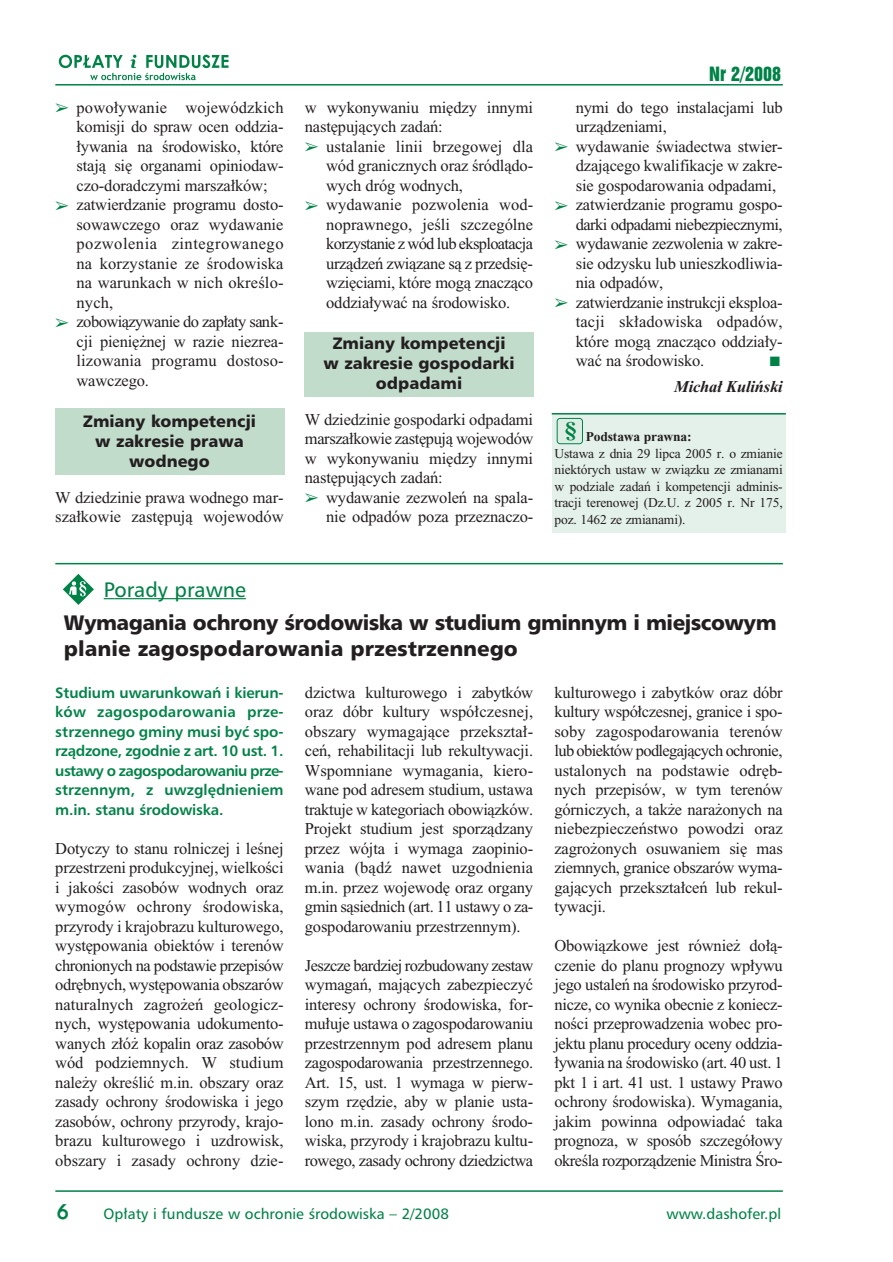
<style>
.page{position:relative;width:893px;height:1262px;background:#fff}
.page>*{position:absolute;margin:0;border:0;box-sizing:border-box;transform-origin:0 0}
.t1{font:900 21px/25.2px "Humanist Triple Seven PL";letter-spacing:-.025em;color:#231f20}
.t2{font:21px "Humanist Triple Seven PL";color:#008247}
.t3{font:500 21px "Geometric Four Fifteen PL";color:#008247}
.t4{font:700 21px "Ptimes New Roman";color:#008247;scale:1.2 1}
.t5{font:18px "Swiss Nine Twenty One PL";color:#008247}
.t6{font:16.5px/19.5px "Ptimes New Roman";letter-spacing:-.01em;color:#231f20;text-align:justify}
.t7{font:900 16.5px/19.8px "Humanist Triple Seven PL";color:#231f20;text-align:center}
.t8{font:16.5px/19.5px "Ptimes New Roman";letter-spacing:-.035em;color:#231f20;text-align:right}
.t9{font:italic 700 16.5px "Ptimes New Roman";letter-spacing:-.01em;color:#231f20}
.t10{font:700 15px/19.5px "Humanist Triple Seven PL";letter-spacing:-.01em;color:#008247;text-align:justify}
.t11{font:15px "Humanist Triple Seven PL";color:#008247}
.t12{font:13.5px/16.5px "Ptimes New Roman";letter-spacing:-.01em;color:#231f20;text-align:justify}
.t13{font:700 13.5px "Ptimes New Roman";letter-spacing:-.01em;color:#231f20}
.t14{font:13.5px "Zapf Dingbats";color:#008247}
.s1{color:#008247}
</style>
<div class="page">
<div style="left:551px;top:413px;width:234px;height:119px;background:#e4f0ea"></div>
<hr style="left:551px;top:413px;width:234px;height:1px;background:#008247">
<div style="left:55px;top:409px;width:229px;height:66px;background:#c2dccc"></div>
<div style="left:304px;top:332px;width:229px;height:65px;background:#c2dccc"></div>
<svg style="left:59px;top:55px;width:169px;height:25px"></svg>
<hr style="left:55px;top:1190px;width:727px;height:1px;background:#008247">
<hr style="left:55px;top:84px;width:727px;height:2px;background:#008247">
<svg style="left:63px;top:574px;width:31px;height:31px"></svg>
<hr style="left:55px;top:563px;width:727px;height:1px;background:#008247">
<hr style="left:114px;top:598px;width:132px;height:1px;background:#008247">
<div style="left:557px;top:419px;width:25px;height:24px;background:#deede4;border-radius:3px"></div>
<div style="left:557px;top:418px;width:25px;height:26px;border:1px solid #008247;border-radius:3px"></div>
<p class="t6" style="left:77px;top:99px;width:208px;text-indent:-21px"><span class="s1">➢</span> powo∏ywanie wojewódzkich komisji do spraw ocen oddzia-∏ywania na Êrodowisko, które stajà si´ organami opiniodaw&shy;czo-doradczymi marsza∏ków;</p>
<p class="t6" style="left:77px;top:197px;width:208px;text-indent:-21px"><span class="s1">➢</span> zatwierdzanie programu dosto&shy;sowawczego oraz wydawanie pozwolenia zintegrowanego na korzystanie ze Êrodowiska na warunkach w nich okreÊlo&shy;nych,</p>
<p class="t6" style="left:77px;top:314px;width:208px;text-indent:-21px"><span class="s1">➢</span> zobowiàzywanie do zap∏aty sank&shy;cji pieni´˝nej w razie niezrea&shy;lizowania programu dostoso&shy;wawczego.</p>
<p class="t7" style="left:83px;top:412px;width:174px">Zmiany kompetencji w zakresie prawa wodnego</p>
<p class="t6" style="left:55px;top:489px;width:230px">W dziedzinie prawa wodnego mar&shy;sza∏kowie zast´pujà wojewodów</p>
<p class="t6" style="left:305px;top:99px;width:230px">w wykonywaniu mi´dzy innymi nast´pujàcych zadaƒ:</p>
<p class="t6" style="left:326px;top:138px;width:208px;text-indent:-21px"><span class="s1">➢</span> ustalanie linii brzegowej dla wód granicznych oraz Êródlàdo&shy;wych dróg wodnych,</p>
<p class="t6" style="left:326px;top:197px;width:208px;text-indent:-21px"><span class="s1">➢</span> wydawanie pozwolenia wod&shy;noprawnego, jeÊli szczególne korzystanie z wód lub eksploatacja urzàdzeƒ zwiàzane sà z przedsi´- wzi´ciami, które mogà znaczàco oddzia∏ywaç na Êrodowisko.</p>
<p class="t7" style="left:323px;top:334px;width:192px">Zmiany kompetencji w zakresie gospodarki odpadami</p>
<p class="t6" style="left:305px;top:411px;width:230px">W dziedzinie gospodarki odpadami marsza∏kowie zast´pujà wojewodów w wykonywaniu mi´dzy innymi nast´pujàcych zadaƒ:</p>
<p class="t6" style="left:305px;top:489px;width:230px;text-align:right"><span class="s1">➢</span> wydawanie zezwoleƒ na spala&shy;nie odpadów poza przeznaczo-</p>
<p class="t5" style="left:709px;top:66px;width:74px">Nr 2/2008</p>
<p class="t6" style="left:575px;top:99px;width:208px">nymi do tego instalacjami lub urzàdzeniami,</p>
<p class="t6" style="left:575px;top:138px;width:208px;text-indent:-21px"><span class="s1">➢</span> wydawanie Êwiadectwa stwier&shy;dzajàcego kwalifikacje w zakre&shy;sie gospodarowania odpadami,</p>
<p class="t8" style="left:554px;top:197px;width:230px"><span class="s1">➢</span> zatwierdzanie programu gospo&shy;darki odpadami niebezpiecznymi,</p>
<p class="t6" style="left:575px;top:236px;width:208px;text-indent:-21px"><span class="s1">➢</span> wydawanie zezwolenia w zakre&shy;sie odzysku lub unieszkodliwia&shy;nia odpadów,</p>
<p class="t6" style="left:575px;top:294px;width:208px;text-indent:-21px"><span class="s1">➢</span> zatwierdzanie instrukcji eksploa&shy;tacji sk∏adowiska odpadów, które mogà znaczàco oddzia∏y&shy;waç na Êrodowisko.</p>
<p class="t14" style="left:769px;top:355px;width:12px">■</p>
<p class="t9" style="left:674px;top:381px;width:110px">Micha∏ Kuliƒski</p>
<p class="t4" style="left:564px;top:422px;width:12px">§</p>
<p class="t13" style="left:585px;top:432px;width:107px">Podstawa prawna:</p>
<p class="t12" style="left:554px;top:446px;width:230px">Ustawa z dnia 29 lipca 2005 r. o zmianie niektórych ustaw w zwiàzku ze zmianami w podziale zadaƒ i kompetencji adminis&shy;tracji terenowej (Dz.U. z 2005 r. Nr 175, poz. 1462 ze zmianami).</p>
<p class="t2" style="left:104px;top:580px;width:144px">Porady prawne</p>
<p class="t1" style="left:64px;top:611px;width:714px">Wymagania ochrony Êrodowiska w studium gminnym i miejscowym planie zagospodarowania przestrzennego</p>
<p class="t10" style="left:55px;top:683px;width:230px">Studium uwarunkowaƒ i kierun&shy;ków zagospodarowania prze&shy;strzennego gminy musi byç spo&shy;rzàdzone, zgodnie z art. 10 ust. 1. ustawy o zagospodarowaniu prze&shy;strzennym, z uwzgl´dnieniem m.in. stanu Êrodowiska.</p>
<p class="t6" style="left:55px;top:840px;width:230px">Dotyczy to stanu rolniczej i leÊnej przestrzeni produkcyjnej, wielkoÊci i jakoÊci zasobów wodnych oraz wymogów ochrony Êrodowiska, przyrody i krajobrazu kulturowego, wyst´powania obiektów i terenów chronionych na podstawie przepisów odr´bnych, wyst´powania obszarów naturalnych zagro˝eƒ geologicz&shy;nych, wyst´powania udokumento&shy;wanych z∏ó˝ kopalin oraz zasobów wód podziemnych. W studium nale˝y okreÊliç m.in. obszary oraz zasady ochrony Êrodowiska i jego zasobów, ochrony przyrody, krajo&shy;brazu kulturowego i uzdrowisk, obszary i zasady ochrony dzie-</p>
<p class="t6" style="left:305px;top:684px;width:230px">dzictwa kulturowego i zabytków oraz dóbr kultury wspó∏czesnej, obszary wymagajàce przekszta∏- ceƒ, rehabilitacji lub rekultywacji.<br>Wspomniane wymagania, kiero&shy;wane pod adresem studium, ustawa traktuje w kategoriach obowiàzków.<br>Projekt studium jest sporzàdzany przez wójta i wymaga zaopinio&shy;wania (bàdê nawet uzgodnienia m.in. przez wojewod´ oraz organy gmin sàsiednich (art. 11 ustawy o za&shy;gospodarowaniu przestrzennym).</p>
<p class="t6" style="left:305px;top:957px;width:230px">Jeszcze bardziej rozbudowany zestaw wymagaƒ, majàcych zabezpieczyç interesy ochrony Êrodowiska, for&shy;mu∏uje ustawa o zagospodarowaniu przestrzennym pod adresem planu zagospodarowania przestrzennego.<br>Art. 15, ust. 1 wymaga w pierw&shy;szym rz´dzie, aby w planie usta&shy;lono m.in. zasady ochrony Êrodo&shy;wiska, przyrody i krajobrazu kultu&shy;rowego, zasady ochrony dziedzictwa</p>
<p class="t6" style="left:554px;top:684px;width:230px">kulturowego i zabytków oraz dóbr kultury wspó∏czesnej, granice i spo&shy;soby zagospodarowania terenów lub obiektów podlegajàcych ochronie, ustalonych na podstawie odr´b&shy;nych przepisów, w tym terenów górniczych, a tak˝e nara˝onych na niebezpieczeƒstwo powodzi oraz zagro˝onych osuwaniem si´ mas ziemnych, granice obszarów wyma&shy;gajàcych przekszta∏ceƒ lub rekul&shy;tywacji.</p>
<p class="t6" style="left:554px;top:938px;width:230px">Obowiàzkowe jest równie˝ do∏à&shy;czenie do planu prognozy wp∏ywu jego ustaleƒ na Êrodowisko przyrod&shy;nicze, co wynika obecnie z koniecz&shy;noÊci przeprowadzenia wobec pro&shy;jektu planu procedury oceny oddzia-∏ywania na Êrodowisko (art. 40 ust. 1 pkt 1 i art. 41 ust. 1 ustawy Prawo ochrony Êrodowiska). Wymagania, jakim powinna odpowiadaç taka prognoza, w sposób szczegó∏owy okreÊla rozporzàdzenie Ministra Âro-</p>
<p class="t3" style="left:57px;top:1203px;width:14px">6</p>
<p class="t11" style="left:104px;top:1207px;width:347px">Op∏aty i fundusze w ochronie Êrodowiska – 2/2008</p>
<p class="t11" style="left:666px;top:1207px;width:116px">www.dashofer.pl</p>
</div>
